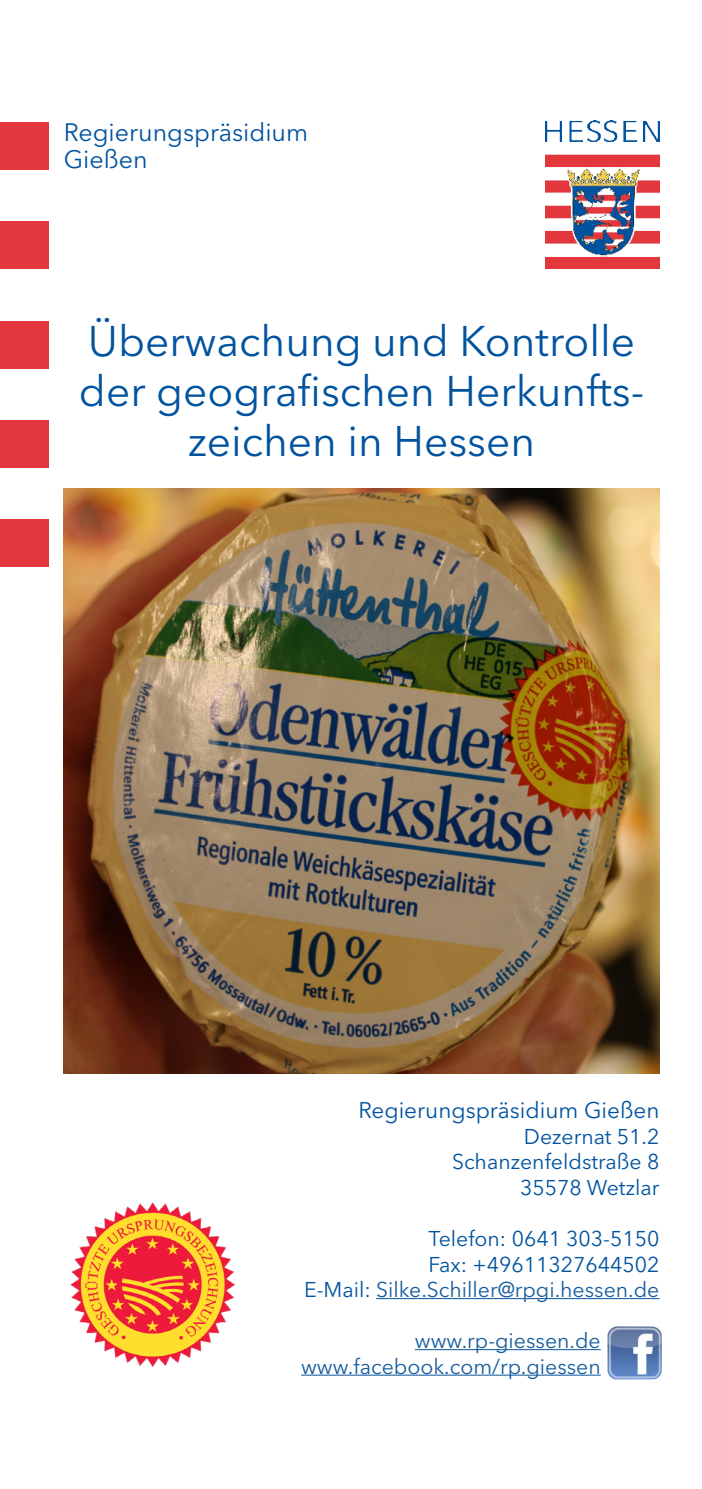
<style>
.page{position:relative;width:702px;height:1489px;background:#fff}
.page>*{position:absolute;margin:0;border:0;box-sizing:border-box;transform-origin:0 0}
.t1{font:42.5px/50px "Avenir Next LT Pro";color:#0153a0;text-align:center}
.t2{font:25px/27.5px "Avenir Next LT Pro";color:#0153a0}
.t3{font:22.5px "Avenir Next LT Pro";color:#0153a0}
.t4{font:21.25px/25.5px "Avenir Next LT Pro";color:#0153a0;text-align:right}
.t5{font:21.25px/25.5px "Avenir Next LT Pro";color:#175d9e;text-align:right}
.s1{color:#0153a0}
</style>
<div class="page">
<div style="left:0;top:122px;width:48px;height:47px;background:#e1373d"></div>
<div style="left:0;top:221px;width:48px;height:48px;background:#e1373d"></div>
<div style="left:0;top:321px;width:48px;height:47px;background:#e1373d"></div>
<div style="left:0;top:420px;width:48px;height:48px;background:#e1373d"></div>
<div style="left:0;top:519px;width:48px;height:47px;background:#e1373d"></div>
<img style="left:545px;top:121px;width:114px;height:147px">
<hr style="left:376px;top:1297px;width:283px;height:1px;background:#175d9e">
<hr style="left:415px;top:1348px;width:185px;height:1px;background:#175d9e">
<hr style="left:301px;top:1374px;width:299px;height:1px;background:#175d9e">
<img style="left:64px;top:488px;width:595px;height:585px">
<img style="left:70px;top:1202px;width:165px;height:165px">
<img style="left:608px;top:1326px;width:53px;height:52px">
<p class="t2" style="left:64px;top:118px;width:246px">Regierungspräsidium<br>Gießen</p>
<h1 class="t1" style="left:79px;top:316px;width:567px">Überwachung und Kontrolle der geografischen Herkunfts&shy;zeichen in Hessen</h1>
<p class="t3" style="left:358px;top:1097px;width:302px">Regierungspräsidium Gießen</p>
<p class="t4" style="left:452px;top:1123px;width:209px">Dezernat 51.2<br>Schanzenfeldstraße 8</p>
<p class="t4" style="left:520px;top:1174px;width:141px">35578 Wetzlar</p>
<p class="t4" style="left:428px;top:1225px;width:232px;text-align:left">Telefon: 0641 303-5150<br>Fax: +49611327644502</p>
<p class="t5" style="left:304px;top:1276px;width:357px"><span class="s1">E-Mail:</span> Silke.Schiller@rpgi.hessen.de</p>
<p class="t5" style="left:301px;top:1327px;width:301px">www.rp-giessen.de www.facebook.com/rp.giessen</p>
</div>
